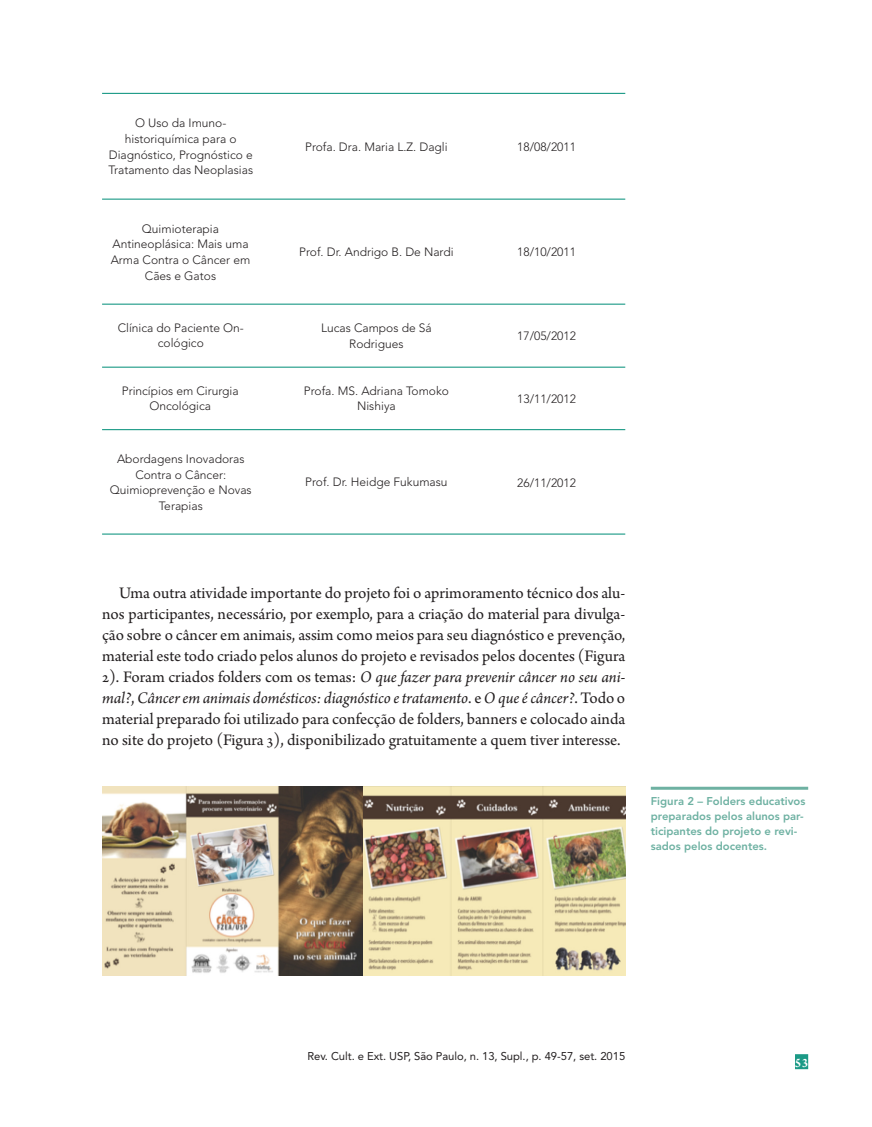
<style>
.page{position:relative;width:872px;height:1127px;background:#fff}
.page>*{position:absolute;margin:0;border:0;box-sizing:border-box;transform-origin:0 0}
.texto{font:16.95px/21px "Arno Pro";color:#231f20;text-align:justify}
.t1{font:600 15px "Arno Pro";color:#fff}
.tabela_texto{font:300 12px/15.8px "Avenir LT Std";color:#231f20;text-align:center}
.legenda_fio_acima{font:800 11.25px/15px "Avenir LT Std";color:#6eb1a2}
.t2{font:11.25px "Avenir LT Std";letter-spacing:-.005em;color:#231f20}
.s1{font-style:italic}
</style>
<div class="page">
<div style="left:795px;top:1054px;width:13px;height:15px;background:#1b9a86"></div>
<img style="left:102px;top:787px;width:523px;height:189px">
<hr style="left:651px;top:787px;width:157px;height:3px;background:#6eb1a2">
<hr style="left:102px;top:304px;width:523px;height:1px;background:#1b9a86">
<hr style="left:102px;top:93px;width:523px;height:1px;background:#1b9a86">
<hr style="left:102px;top:199px;width:523px;height:1px;background:#1b9a86">
<hr style="left:102px;top:367px;width:523px;height:1px;background:#1b9a86">
<hr style="left:102px;top:429px;width:523px;height:1px;background:#1b9a86">
<hr style="left:102px;top:533px;width:523px;height:2px;background:#1b9a86">
<p class="tabela_texto" style="left:108px;top:115px;width:146px">O Uso da Imuno&shy;historiquímica para o<br>Diagnóstico, Prognóstico e<br>Tratamento das Neoplasias</p>
<p class="tabela_texto" style="left:111px;top:221px;width:141px">Quimioterapia<br>Antineoplásica: Mais uma<br>Arma Contra o Câncer em<br>Cães e Gatos</p>
<p class="tabela_texto" style="left:118px;top:321px;width:128px;line-height:15px">Clínica do Paciente On&shy;cológico</p>
<p class="tabela_texto" style="left:122px;top:383px;width:118px">Princípios em Cirurgia<br>Oncológica</p>
<p class="tabela_texto" style="left:110px;top:451px;width:143px">Abordagens Inovadoras<br>Contra o Câncer:<br>Quimioprevenção e Novas<br>Terapias</p>
<p class="tabela_texto" style="left:305px;top:139px;width:144px">Profa. Dra. Maria L.Z. Dagli</p>
<p class="tabela_texto" style="left:299px;top:244px;width:156px">Prof. Dr. Andrigo B. De Nardi</p>
<p class="tabela_texto" style="left:321px;top:320px;width:112px">Lucas Campos de Sá<br>Rodrigues</p>
<p class="tabela_texto" style="left:304px;top:383px;width:147px">Profa. MS. Adriana Tomoko<br>Nishiya</p>
<p class="tabela_texto" style="left:305px;top:474px;width:144px">Prof. Dr. Heidge Fukumasu</p>
<p class="tabela_texto" style="left:517px;top:139px;width:60px">18/08/2011</p>
<p class="tabela_texto" style="left:517px;top:244px;width:60px">18/10/2011</p>
<p class="tabela_texto" style="left:517px;top:328px;width:60px">17/05/2012</p>
<p class="tabela_texto" style="left:517px;top:391px;width:60px">13/11/2012</p>
<p class="tabela_texto" style="left:517px;top:475px;width:60px">26/11/2012</p>
<p class="texto" style="left:102px;top:583px;width:524px;text-indent:17px">Uma outra atividade importante do projeto foi o aprimoramento técnico dos alu&shy;nos participantes, necessário, por exemplo, para a criação do material para divulga&shy;ção sobre o câncer em animais, assim como meios para seu diagnóstico e prevenção, material este todo criado pelos alunos do projeto e revisados pelos docentes (Figura 2). Foram criados folders com os temas: <span class="s1">O que fazer para prevenir câncer no seu ani&shy;mal?</span>, <span class="s1">Câncer em animais domésticos: diagnóstico e tratamento</span>. e <span class="s1">O que é câncer?</span>. Todo o material preparado foi utilizado para confecção de folders, banners e colocado ainda no site do projeto (Figura 3), disponibilizado gratuitamente a quem tiver interesse.</p>
<p class="legenda_fio_acima" style="left:651px;top:793px;width:156px">Figura 2 – Folders educativos preparados pelos alunos par&shy;ticipantes do projeto e revi&shy;sados pelos docentes.</p>
<p class="t2" style="left:307px;top:1049px;width:319px">Rev. Cult. e Ext. USP, São Paulo, n. 13, Supl., p. 49-57, set. 2015</p>
<p class="t1" style="left:795px;top:1052px;width:15px">53</p>
</div>
